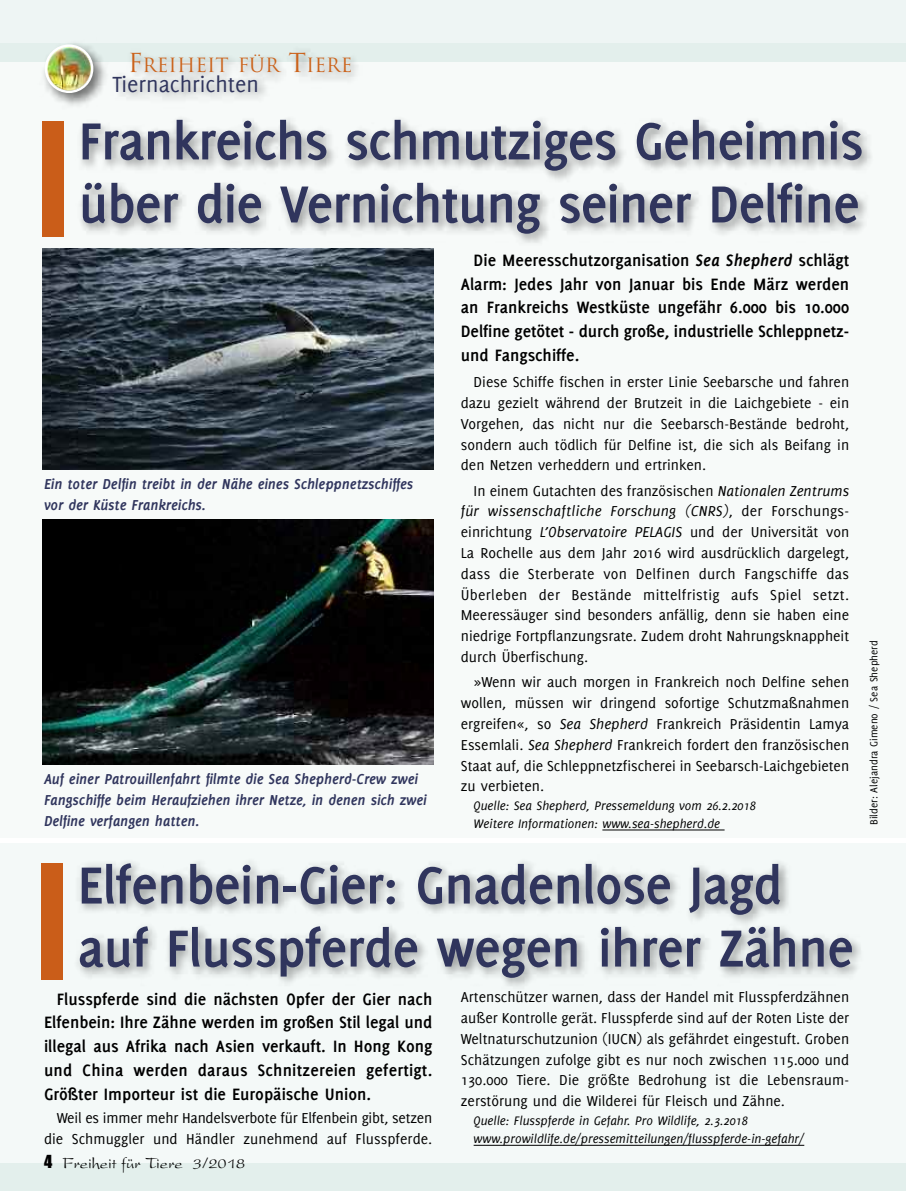
<style>
.page{position:relative;width:906px;height:1191px;background:#fff}
.page>*{position:absolute;margin:0;border:0;box-sizing:border-box;transform-origin:0 0}
.t1{font:700 57px/63px "Delicious";letter-spacing:-.02em;color:#30355d}
.t2{font:24px "Delicious";color:#30355d}
.t3{font:19.2px "Trajan";color:#cb621a}
.t4{font:700 18px/23.7px "Delicious";color:#000;text-align:justify}
.t5{font:16.5px "President";color:#000}
.t6{font:15.75px/20.9px "Delicious";color:#000;text-align:justify}
.t7{font:italic 700 15.75px/20.9px "Delicious";letter-spacing:-.01em;color:#30355d}
.t8{font:italic 13.5px/17.9px "Delicious";color:#000}
.t9{font:11.25px "Delicious";color:#000}
.s1{font-size:25.5px}
.s2{font-style:italic}
.s3{font-family:"Impact"}
</style>
<div class="page">
<div style="left:0;top:37px;width:906px;height:801px;background:#f7faf9"></div>
<div style="left:0;top:843px;width:905px;height:348px;background:#f4f9f8"></div>
<div style="left:0;top:1163px;width:906px;height:28px;background:#e3efec"></div>
<div style="left:0;top:0;width:906px;height:44px;background:#eef5f4"></div>
<div style="left:0;top:43px;width:906px;height:18px;background:#e3efec"></div>
<img style="left:38px;top:43px;width:44px;height:55px">
<img style="left:45px;top:44px;width:37px;height:49px">
<img style="left:82px;top:45px;width:272px;height:53px">
<img style="left:102px;top:61px;width:597px;height:37px">
<img style="left:41px;top:843px;width:865px;height:156px">
<div style="left:42px;top:863px;width:21px;height:116px;background:#ca5d19"></div>
<img style="left:42px;top:98px;width:829px;height:168px">
<div style="left:43px;top:121px;width:21px;height:116px;background:#ca5d19"></div>
<hr style="left:602px;top:829px;width:122px;height:1px;background:#000">
<img style="left:43px;top:248px;width:391px;height:222px">
<img style="left:43px;top:519px;width:391px;height:245px">
<hr style="left:473px;top:1145px;width:331px;height:1px;background:#000">
<p class="t3" style="left:128px;top:54px;width:226px"><span class="s1">F</span>REIHEIT FÜR <span class="s1">T</span>IERE</p>
<h2 class="t2" style="left:112px;top:75px;width:148px">Tiernachrichten</h2>
<h1 class="t1" style="left:79px;top:113px;width:786px">Frankreichs schmutziges Geheimnis über die Vernichtung seiner Delfine</h1>
<p class="t7" style="left:44px;top:474px;width:371px">Ein toter Delfin treibt in der Nähe eines Schleppnetzschiffes vor der Küste Frankreichs.</p>
<p class="t7" style="left:44px;top:769px;width:384px">Auf einer Patrouillenfahrt filmte die Sea Shepherd-Crew zwei<br>Fangschiffe beim Heraufziehen ihrer Netze, in denen sich zwei<br>Delfine verfangen hatten.</p>
<p class="t4" style="left:461px;top:249px;width:390px;text-indent:13px">Die Meeresschutzorganisation <span class="s2">Sea Shepherd</span> schlägt Alarm: Jedes Jahr von Januar bis Ende März werden an Frankreichs Westküste ungefähr 6.000 bis 10.000<br>Delfine getötet - durch große, industrielle Schleppnetz&shy;und Fangschiffe.</p>
<p class="t6" style="left:461px;top:373px;width:390px;text-indent:13px">Diese Schiffe fischen in erster Linie Seebarsche und fahren dazu gezielt während der Brutzeit in die Laichgebiete - ein Vorgehen, das nicht nur die Seebarsch-Bestände bedroht, sondern auch tödlich für Delfine ist, die sich als Beifang in den Netzen verheddern und ertrinken.</p>
<p class="t6" style="left:461px;top:481px;width:390px;text-indent:13px">In einem Gutachten des französischen <span class="s2">Nationalen Zentrums für wissenschaftliche Forschung (CNRS)</span>, der Forschungs&shy;einrichtung <span class="s2">L’Observatoire PELAGIS</span> und der Universität von La Rochelle aus dem Jahr 2016 wird ausdrücklich dargelegt, dass die Sterberate von Delfinen durch Fangschiffe das Überleben der Bestände mittelfristig aufs Spiel setzt.<br>Meeressäuger sind besonders anfällig, denn sie haben eine niedrige Fortpflanzungsrate. Zudem droht Nahrungsknappheit durch Überfischung.</p>
<p class="t6" style="left:461px;top:673px;width:390px;text-indent:13px">»Wenn wir auch morgen in Frankreich noch Delfine sehen wollen, müssen wir dringend sofortige Schutzmaßnahmen ergreifen«, so <span class="s2">Sea Shepherd</span> Frankreich Präsidentin Lamya Essemlali. <span class="s2">Sea Shepherd</span> Frankreich fordert den französischen Staat auf, die Schleppnetzfischerei in Seebarsch-Laichgebieten zu verbieten.</p>
<p class="t8" style="left:473px;top:796px;width:284px">Quelle: Sea Shepherd, Pressemeldung vom 26.2.2018<br>Weitere Informationen: www.sea-shepherd.de</p>
<h1 class="t1" style="left:78px;top:857px;width:778px">Elfenbein-Gier: Gnadenlose Jagd auf Flusspferde wegen ihrer Zähne</h1>
<p class="t4" style="left:44px;top:988px;width:390px;text-indent:13px">Flusspferde sind die nächsten Opfer der Gier nach Elfenbein: Ihre Zähne werden im großen Stil legal und illegal aus Afrika nach Asien verkauft. In Hong Kong und China werden daraus Schnitzereien gefertigt.<br>Größter Importeur ist die Europäische Union.</p>
<p class="t6" style="left:44px;top:1108px;width:390px;text-align:right">Weil es immer mehr Handelsverbote für Elfenbein gibt, setzen die Schmuggler und Händler zunehmend auf Flusspferde.</p>
<p class="t5" style="left:44px;top:1158px;width:203px"><span class="s3">4</span> Freiheit für Tiere 3/2018</p>
<p class="t6" style="left:461px;top:987px;width:390px">Artenschützer warnen, dass der Handel mit Flusspferdzähnen außer Kontrolle gerät. Flusspferde sind auf der Roten Liste der Weltnaturschutzunion (IUCN) als gefährdet eingestuft. Groben Schätzungen zufolge gibt es nur noch zwischen 115.000 und 130.000 Tiere. Die größte Bedrohung ist die Lebensraum&shy;zerstörung und die Wilderei für Fleisch und Zähne.</p>
<p class="t8" style="left:473px;top:1111px;width:332px">Quelle: Flusspferde in Gefahr. Pro Wildlife, 2.3.2018 www.prowildlife.de/pressemitteilungen/flusspferde-in-gefahr/</p>
<p class="t9" style="left:869px;top:825px;width:186px;rotate:-90deg">Bilder: Alejandra Gimeno / Sea Shepherd</p>
</div>
